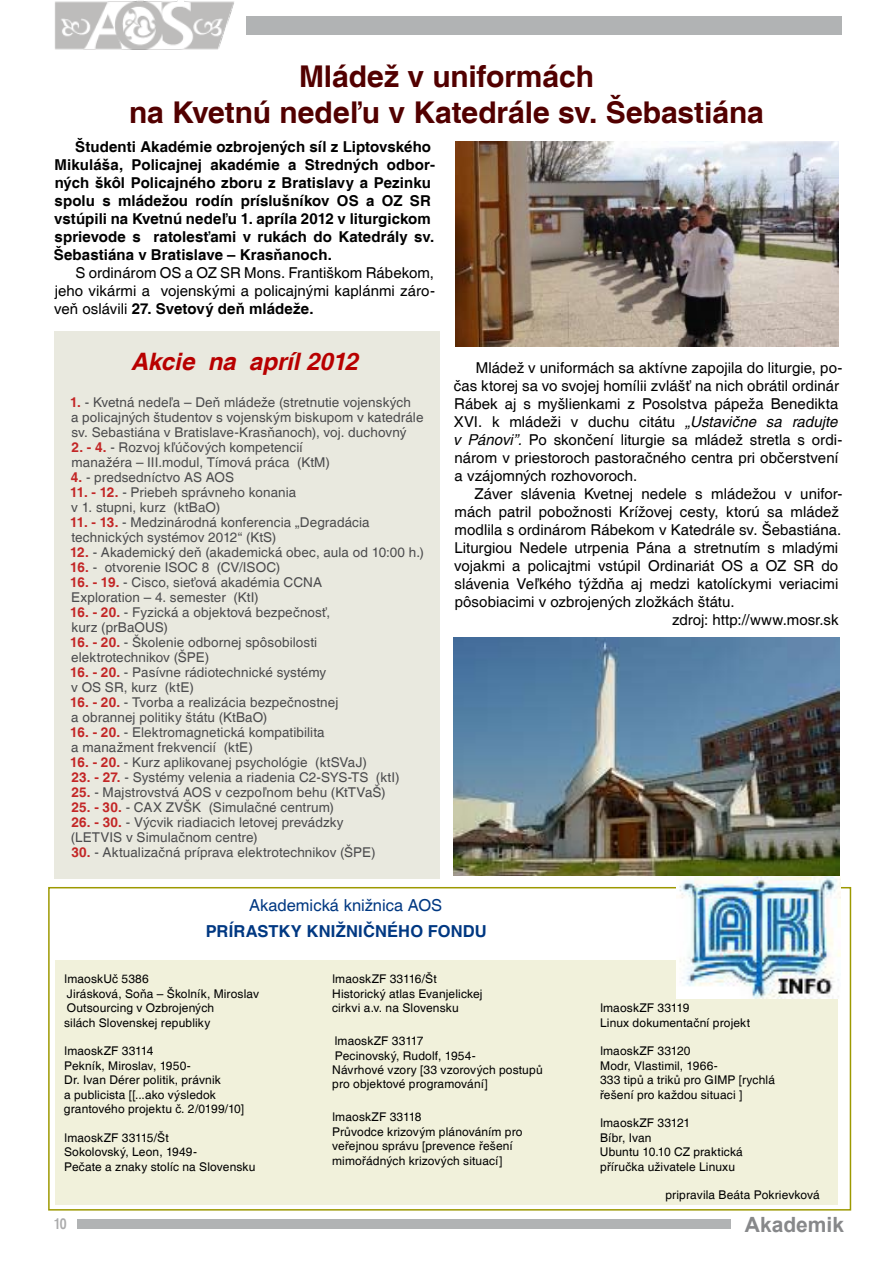
<style>
.page{position:relative;width:893px;height:1263px;background:#fff}
.page>*{position:absolute;margin:0;border:0;box-sizing:border-box;transform-origin:0 0}
.t1{font:700 30px/36px "Helvetica";letter-spacing:-.005em;color:#520000;text-align:center}
.t2{font:italic 700 24px "Helvetica";letter-spacing:-.005em;color:#b80000}
.t3{font:700 21px "Arial";color:#87888a}
.t4{font:700 16.5px "Helvetica";letter-spacing:.01em;color:#003882}
.t5{font:16.5px "Helvetica";color:#003882}
.t6{font:15px/18px "Helvetica";letter-spacing:.005em;color:#000}
.t7{font:700 15px/18px "Helvetica";letter-spacing:.005em;color:#000}
.t8{font:700 condensed 15px "Helvetica";color:#58585a}
.t9{font:13.5px/15px "Helvetica";letter-spacing:.005em;color:#4b4b4d}
.t10{font:12px/14.4px "Helvetica";letter-spacing:.01em;color:#000}
.s1{font-weight:700}
.s2{font-weight:700;color:#c32626}
.s3{font-style:italic}
</style>
<div class="page">
<img style="left:55px;top:0;width:179px;height:50px">
<div style="left:77px;top:1219px;width:654px;height:10px;background:#b1b3b4"></div>
<div style="left:247px;top:16px;width:595px;height:19px;background:#b1b3b4"></div>
<div style="left:48px;top:887px;width:803px;height:323px;border:2px solid #9d9900"></div>
<div style="left:54px;top:332px;width:385px;height:547px;background:#e9e9df"></div>
<div style="left:55px;top:960px;width:782px;height:245px;background:#f1f1db"></div>
<img style="left:455px;top:141px;width:384px;height:206px">
<img style="left:454px;top:637px;width:386px;height:239px">
<img style="left:676px;top:876px;width:164px;height:123px">
<h1 class="t1" style="left:129px;top:60px;width:636px">Mládež v uniformách<br>na Kvetnú nedeľu v Katedrále sv. Šebastiána</h1>
<p class="t7" style="left:54px;top:139px;width:383px;text-indent:21px">Študenti Akadémie ozbrojených síl z Liptovského Mikuláša, Policajnej akadémie a Stredných odbor&shy;ných škôl Policajného zboru z Bratislavy a Pezinku spolu s mládežou rodín príslušníkov OS a OZ SR vstúpili na Kvetnú nedeľu 1. apríla 2012 v liturgickom sprievode s ratolesťami v rukách do Katedrály sv.<br>Šebastiána v Bratislave – Krasňanoch.</p>
<p class="t6" style="left:54px;top:265px;width:382px;text-align:justify;text-indent:21px">S ordinárom OS a OZ SR Mons. Františkom Rábekom, jeho vikármi a vojenskými a policajnými kaplánmi záro&shy;veň oslávili <span class="s1">27. Svetový deň mládeže.</span></p>
<h2 class="t2" style="left:131px;top:347px;width:229px">Akcie na apríl 2012</h2>
<p class="t9" style="left:70px;top:395px;width:355px"><span class="s2">1.</span> - Kvetná nedeľa – Deň mládeže (stretnutie vojenských<br>a policajných študentov s vojenským biskupom v katedrále sv. Sebastiána v Bratislave-Krasňanoch), voj. duchovný</p>
<p class="t9" style="left:71px;top:440px;width:260px"><span class="s2">2. - 4.</span> - Rozvoj kľúčových kompetencií manažéra – III.modul, Tímová práca (KtM)</p>
<p class="t9" style="left:71px;top:470px;width:165px"><span class="s2">4.</span> - predsedníctvo AS AOS</p>
<p class="t9" style="left:70px;top:485px;width:228px"><span class="s2">11. - 12.</span> - Priebeh správneho konania v 1. stupni, kurz (ktBaO)</p>
<p class="t9" style="left:70px;top:515px;width:301px"><span class="s2">11. - 13.</span> - Medzinárodná konferencia „Degradácia technických systémov 2012“ (KtS)</p>
<p class="t9" style="left:70px;top:545px;width:355px"><span class="s2">12.</span> - Akademický deň (akademická obec, aula od 10:00 h.)</p>
<p class="t9" style="left:70px;top:560px;width:212px"><span class="s2">16.</span> - otvorenie ISOC 8 (CV/ISOC)</p>
<p class="t9" style="left:70px;top:575px;width:253px"><span class="s2">16. - 19.</span> - Cisco, sieťová akadémia CCNA<br>Exploration – 4. semester (KtI)</p>
<p class="t9" style="left:70px;top:605px;width:262px"><span class="s2">16. - 20.</span> - Fyzická a objektová bezpečnosť, kurz (prBaOUS)</p>
<p class="t9" style="left:70px;top:635px;width:249px"><span class="s2">16. - 20.</span> - Školenie odbornej spôsobilosti elektrotechnikov (ŠPE)</p>
<p class="t9" style="left:70px;top:665px;width:258px"><span class="s2">16. - 20.</span> - Pasívne rádiotechnické systémy v OS SR, kurz (ktE)</p>
<p class="t9" style="left:70px;top:695px;width:270px"><span class="s2">16. - 20.</span> - Tvorba a realizácia bezpečnostnej a obrannej politiky štátu (KtBaO)</p>
<p class="t9" style="left:70px;top:725px;width:256px"><span class="s2">16. - 20.</span> - Elektromagnetická kompatibilita a manažment frekvencií (ktE)</p>
<p class="t9" style="left:70px;top:755px;width:298px"><span class="s2">16. - 20.</span> - Kurz aplikovanej psychológie (ktSVaJ)</p>
<p class="t9" style="left:71px;top:770px;width:330px"><span class="s2">23. - 27.</span> - Systémy velenia a riadenia C2-SYS-TS (ktI)</p>
<p class="t9" style="left:71px;top:785px;width:316px"><span class="s2">25.</span> - Majstrovstvá AOS v cezpoľnom behu (KtTVaŠ)</p>
<p class="t9" style="left:71px;top:800px;width:264px"><span class="s2">25. - 30.</span> - CAX ZVŠK (Simulačné centrum)</p>
<p class="t9" style="left:71px;top:815px;width:274px"><span class="s2">26. - 30.</span> - Výcvik riadiacich letovej prevádzky (LETVIS v Simulačnom centre)</p>
<p class="t9" style="left:71px;top:845px;width:306px"><span class="s2">30.</span> - Aktualizačná príprava elektrotechnikov (ŠPE)</p>
<p class="t6" style="left:453px;top:359px;width:391px;text-indent:23px">Mládež v uniformách sa aktívne zapojila do liturgie, po&shy;čas ktorej sa vo svojej homílii zvlášť na nich obrátil ordinár Rábek aj s myšlienkami z Posolstva pápeža Benedikta XVI. k mládeži v duchu citátu <span class="s3">„Ustavične sa radujte v Pánovi”.</span> Po skončení liturgie sa mládež stretla s ordi&shy;nárom v priestoroch pastoračného centra pri občerstvení a vzájomných rozhovoroch.</p>
<p class="t6" style="left:475px;top:485px;width:369px">Záver slávenia Kvetnej nedele s mládežou v unifor-</p>
<p class="t6" style="left:455px;top:503px;width:386px">mách patril pobožnosti Krížovej cesty, ktorú sa mládež</p>
<p class="t6" style="left:455px;top:521px;width:388px">modlila s ordinárom Rábekom v Katedrále sv. Šebastiána.</p>
<p class="t6" style="left:454px;top:539px;width:385px">Liturgiou Nedele utrpenia Pána a stretnutím s mladými</p>
<p class="t6" style="left:454px;top:557px;width:386px">vojakmi a policajtmi vstúpil Ordinariát OS a OZ SR do</p>
<p class="t6" style="left:455px;top:575px;width:385px">slávenia Veľkého týždňa aj medzi katolíckymi veriacimi</p>
<p class="t6" style="left:455px;top:593px;width:281px">pôsobiacimi v ozbrojených zložkách štátu.</p>
<p class="t6" style="left:672px;top:611px;width:168px">zdroj: http://www.mosr.sk</p>
<p class="t5" style="left:249px;top:896px;width:194px">Akademická knižnica AOS</p>
<p class="t4" style="left:206px;top:921px;width:282px">PRÍRASTKY KNIŽNIČNÉHO FONDU</p>
<p class="t10" style="left:64px;top:972px;width:197px">lmaoskUč 5386<br>Jirásková, Soňa – Školník, Miroslav<br>Outsourcing v Ozbrojených<br>silách Slovenskej republiky</p>
<p class="t10" style="left:64px;top:1044px;width:182px">lmaoskZF 33114<br>Pekník, Miroslav, 1950-<br>Dr. Ivan Dérer politik, právnik<br>a publicista [[...ako výsledok grantového projektu č. 2/0199/10]</p>
<p class="t10" style="left:64px;top:1131px;width:193px">lmaoskZF 33115/Št<br>Sokolovský, Leon, 1949-<br>Pečate a znaky stolíc na Slovensku</p>
<p class="t10" style="left:332px;top:972px;width:152px">lmaoskZF 33116/Št<br>Historický atlas Evanjelickej cirkvi a.v. na Slovensku</p>
<p class="t10" style="left:332px;top:1034px;width:212px">lmaoskZF 33117<br>Pecinovský, Rudolf, 1954-<br>Návrhové vzory [33 vzorových postupů pro objektové programování]</p>
<p class="t10" style="left:332px;top:1110px;width:192px">lmaoskZF 33118<br>Průvodce krizovým plánováním pro veřejnou správu [prevence řešení mimořádných krizových situací]</p>
<p class="t10" style="left:600px;top:1001px;width:151px">lmaoskZF 33119<br>Linux dokumentační projekt</p>
<p class="t10" style="left:600px;top:1044px;width:177px">lmaoskZF 33120<br>Modr, Vlastimil, 1966-<br>333 tipů a triků pro GIMP [rychlá řešení pro každou situaci ]</p>
<p class="t10" style="left:600px;top:1116px;width:145px">lmaoskZF 33121<br>Bíbr, Ivan<br>Ubuntu 10.10 CZ praktická příručka uživatele Linuxu</p>
<p class="t10" style="left:665px;top:1188px;width:156px">pripravila Beáta Pokrievková</p>
<p class="t8" style="left:53px;top:1215px;width:15px">10</p>
<h3 class="t3" style="left:745px;top:1210px;width:101px">Akademik</h3>
</div>
